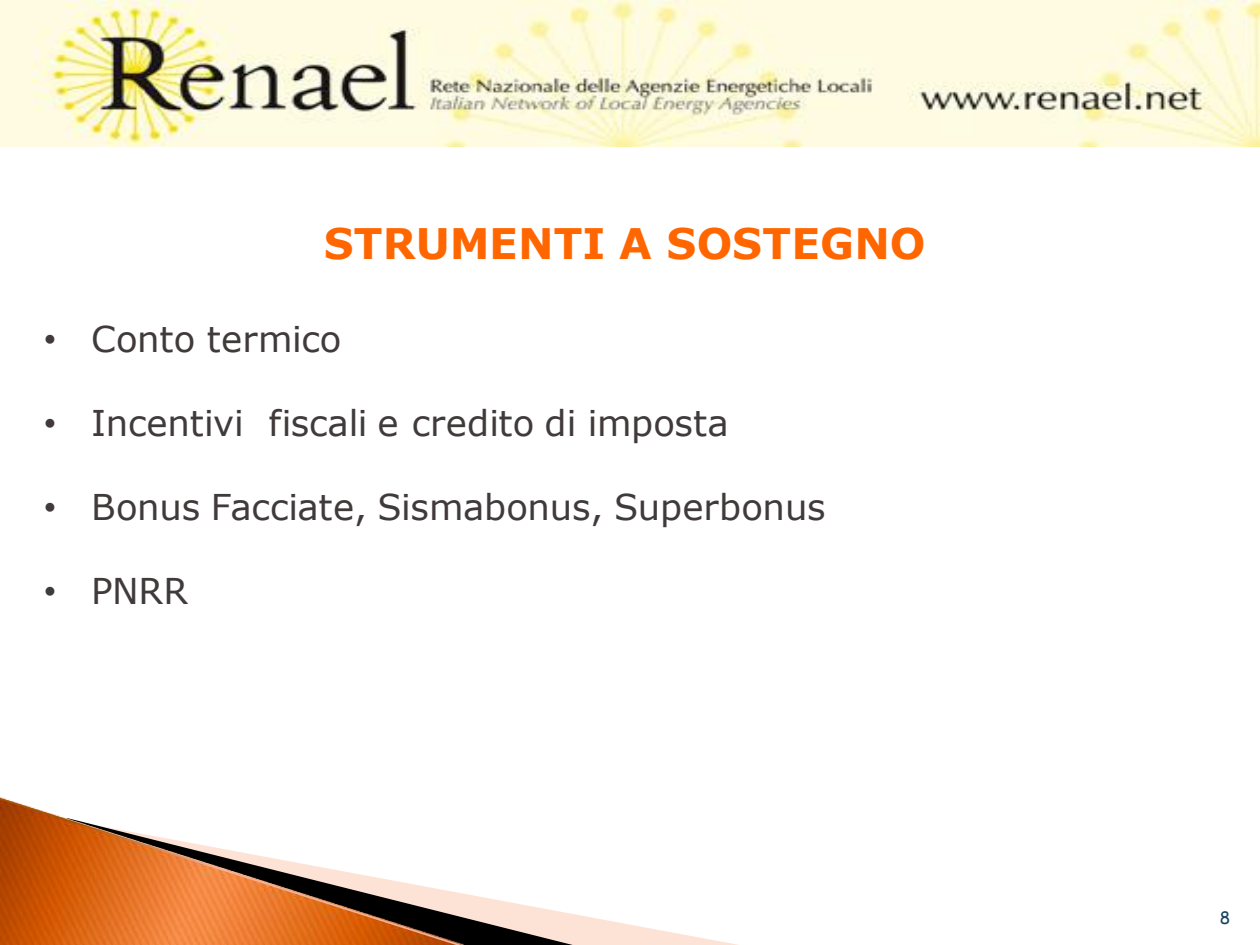
<style>
.page{position:relative;width:1260px;height:945px;background:#fff}
.page>*{position:absolute;margin:0;border:0;box-sizing:border-box;transform-origin:0 0}
.t1{font:700 42px "Verdana";letter-spacing:.005em;color:#f60}
.t2{font:35.52px "Verdana";letter-spacing:-.005em;color:#403a3b}
.t3{font:17.15px "Comic Sans MS";color:#14425d}
.s1{font-family:"Arial"}
</style>
<div class="page">
<svg style="left:576px;top:914px;width:162px;height:31px"></svg>
<svg style="left:469px;top:895px;width:107px;height:50px;fill:#fde2d6"></svg>
<svg style="left:0;top:798px;width:469px;height:147px"></svg>
<img style="left:0;top:0;width:1260px;height:147px">
<p class="t1" style="left:324px;top:217px;width:603px">STRUMENTI A SOSTEGNO</p>
<p class="t2" style="left:44px;top:316px;width:299px"><span class="s1">•</span> Conto termico</p>
<p class="t2" style="left:44px;top:401px;width:686px"><span class="s1">•</span> Incentivi fiscali e credito di imposta</p>
<p class="t2" style="left:44px;top:485px;width:783px"><span class="s1">•</span> Bonus Facciate, Sismabonus, Superbonus</p>
<p class="t2" style="left:44px;top:569px;width:146px"><span class="s1">•</span> PNRR</p>
<p class="t3" style="left:1220px;top:906px;width:12px">8</p>
</div>
